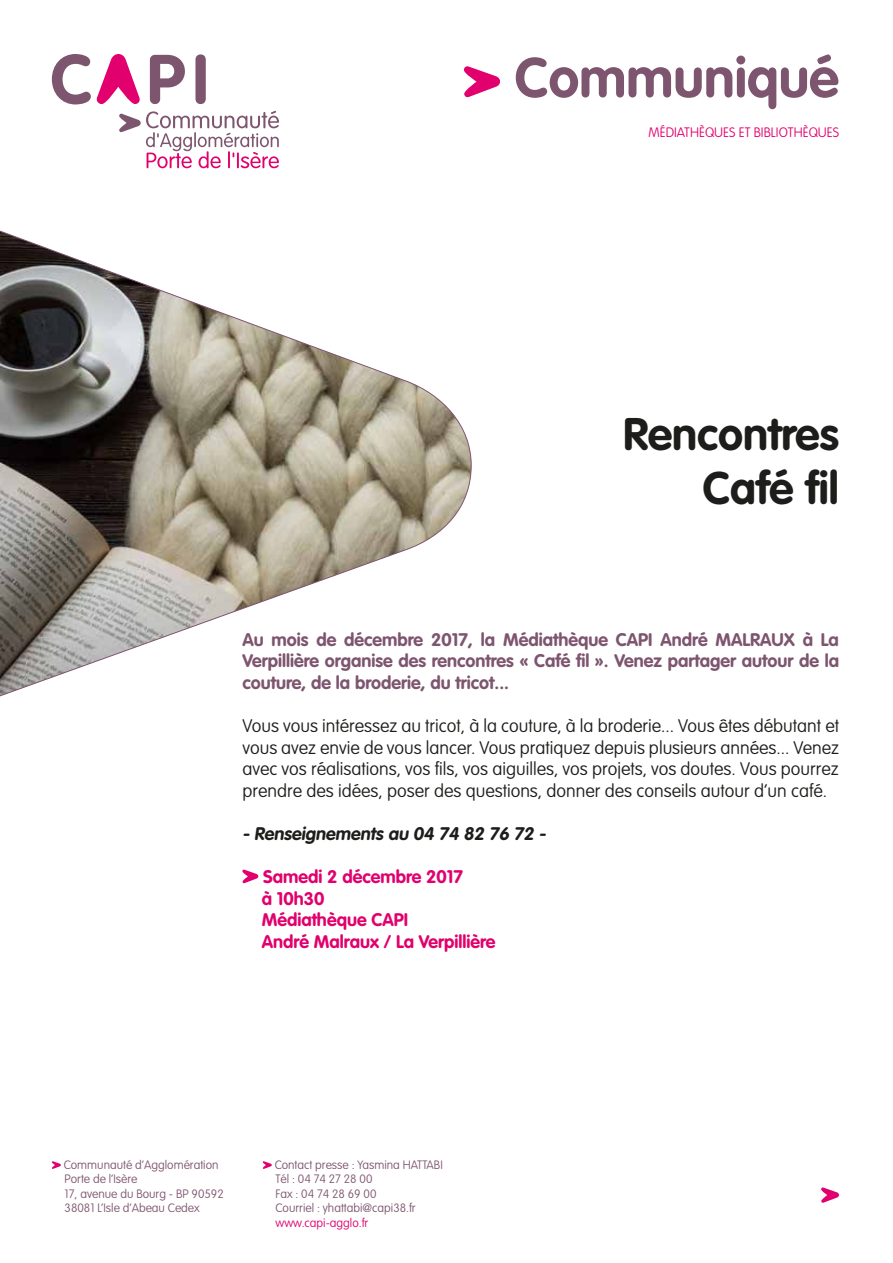
<style>
.page{position:relative;width:893px;height:1263px;background:#fff}
.page>*{position:absolute;margin:0;border:0;box-sizing:border-box;transform-origin:0 0}
.t1{font:700 55.2px "VAG Rounded";color:#7e556f}
.t2{font:700 45px/54px "VAG Rounded";color:#1d1d1b;text-align:right}
.t3{font:100 18px/21.6px "VAG Rounded";color:#1d1d1b;text-align:justify}
.t4{font:700 18px/21.6px "VAG Rounded";color:#7e556f;text-align:justify}
.t5{font:700 18px/21.6px "VAG Rounded";color:#e1006d}
.t6{font:700 18px "VAG Rounded";color:#1d1d1b}
.t7{font:100 13.5px "VAG Rounded";color:#e1006d}
.t8{font:100 12px/14.4px "VAG Rounded";color:#7e556f}
.s1{color:#e1006d}
</style>
<div class="page">
<svg style="left:242px;top:870px;width:16px;height:13px"></svg>
<svg style="left:52px;top:1161px;width:9px;height:8px"></svg>
<svg style="left:263px;top:1161px;width:9px;height:8px"></svg>
<svg style="left:821px;top:1187px;width:18px;height:16px"></svg>
<svg style="left:464px;top:66px;width:36px;height:31px"></svg>
<svg style="left:52px;top:54px;width:39px;height:50px"></svg>
<svg style="left:97px;top:54px;width:43px;height:50px"></svg>
<svg style="left:150px;top:55px;width:35px;height:49px"></svg>
<div style="left:195px;top:54px;width:11px;height:50px;background:#7e556f;border-radius:5px"></div>
<svg style="left:119px;top:111px;width:160px;height:57px"></svg>
<svg style="left:0;top:230px;width:472px;height:467px"></svg>
<p class="t1" style="left:515px;top:45px;width:326px">Communiqué</p>
<p class="t7" style="left:648px;top:124px;width:192px">MÉDIATHÈQUES ET BIBLIOTHÈQUES</p>
<p class="t2" style="left:623px;top:407px;width:217px">Rencontres<br>Café fil</p>
<p class="t4" style="left:242px;top:628px;width:598px">Au mois de décembre 2017, la Médiathèque CAPI André MALRAUX à La Verpillière organise des rencontres « Café fil ». Venez partager autour de la couture, de la broderie, du tricot...</p>
<p class="t3" style="left:242px;top:715px;width:598px">Vous vous intéressez au tricot, à la couture, à la broderie... Vous êtes débutant et vous avez envie de vous lancer. Vous pratiquez depuis plusieurs années... Venez avec vos réalisations, vos fils, vos aiguilles, vos projets, vos doutes. Vous pourrez prendre des idées, poser des questions, donner des conseils autour d’un café.</p>
<p class="t6" style="left:242px;top:823px;width:308px">- Renseignements au 04 74 82 76 72 -</p>
<p class="t5" style="left:262px;top:866px;width:235px">Samedi 2 décembre 2017<br>à 10h30<br>Médiathèque CAPI<br>André Malraux / La Verpillière</p>
<p class="t8" style="left:64px;top:1157px;width:162px">Communauté d’Agglomération<br>Porte de l’Isère<br>17, avenue du Bourg - BP 90592<br>38081 L’Isle d’Abeau Cedex</p>
<p class="t8" style="left:275px;top:1157px;width:170px">Contact presse : Yasmina HATTABI<br>Tél : 04 74 27 28 00<br>Fax : 04 74 28 69 00<br>Courriel : yhattabi@capi38.fr <span class="s1">www.capi-agglo.fr</span></p>
</div>
